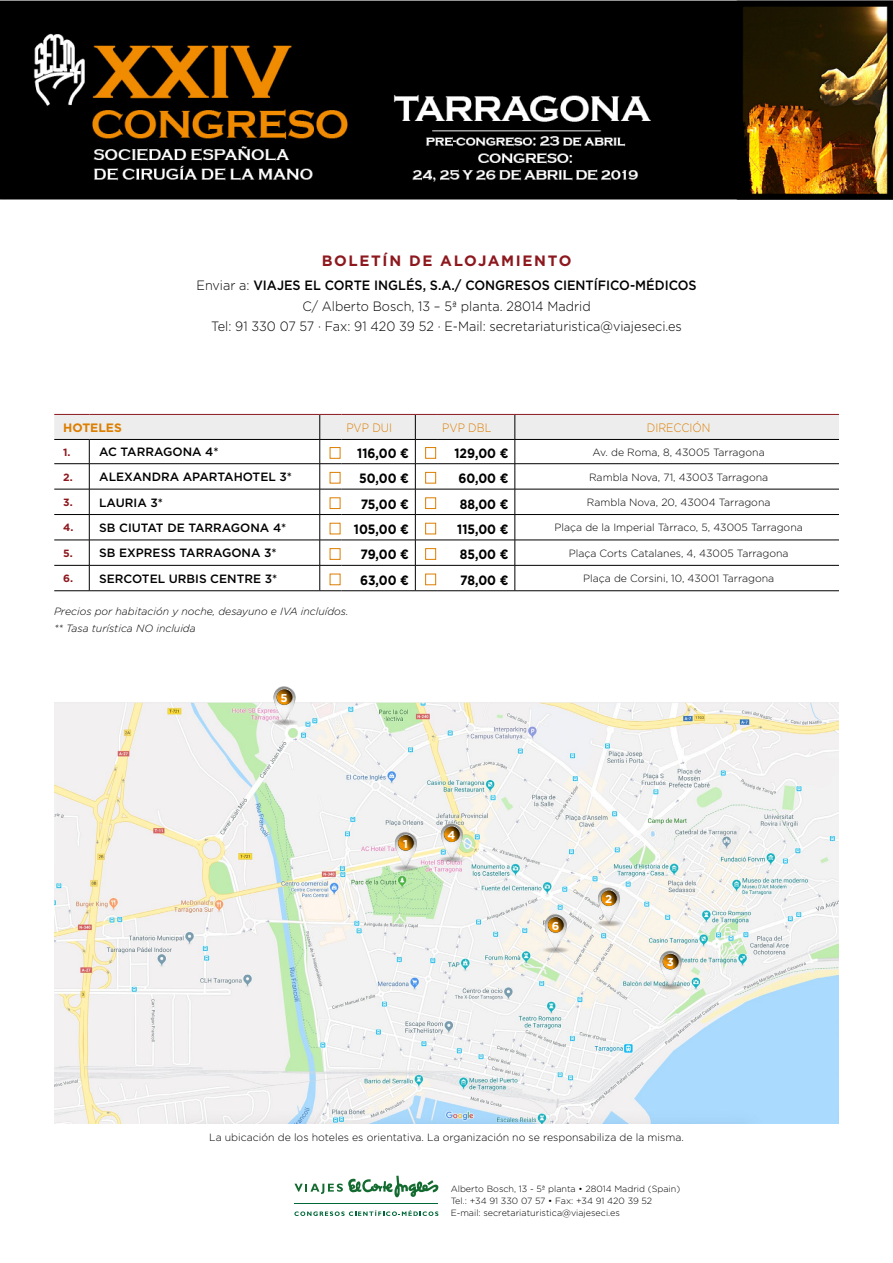
<style>
.page{position:relative;width:893px;height:1263px;background:#fff}
.page>*{position:absolute;margin:0;border:0;box-sizing:border-box;transform-origin:0 0}
.t1{font:700 15px "Gotham";letter-spacing:.11em;color:#8d181e}
.t2{font:300 13.5px/20.4px "Gotham";color:#000;text-align:center;scale:.94 1}
.t3{font:700 13.5px "Gotham";color:#000;scale:.9 1}
.t4{font:300 12.15px "Gotham";color:#dc7e00;scale:.9 1}
.t5{font:700 12.15px "Gotham";color:#dc7e00}
.t6{font:500 12px "Gotham";color:#000}
.t7{font:700 11.4px "Gotham";color:#fff}
.t8{font:300 10.5px "Gotham";color:#000}
.t9{font:italic 300 10.5px/16.8px "Gotham";color:#000}
.t10{font:300 9px/12px "Gotham";color:#000}
.s1{font-weight:500}
.s2{font-weight:700;font-size:10.5px;color:#8d181e}
</style>
<div class="page">
<svg style="left:294px;top:1176px;width:145px;height:22px"></svg>
<hr style="left:294px;top:1203px;width:144px;height:1px;background:#006838">
<svg style="left:294px;top:1210px;width:144px;height:6px"></svg>
<svg style="left:54px;top:414px;width:785px;height:177px"></svg>
<hr style="left:437px;top:414px;width:78px;height:1px;background:#8d181e">
<hr style="left:515px;top:414px;width:324px;height:1px;background:#8d181e">
<div style="left:330px;top:447px;width:10px;height:12px;border:1px solid #dc7e00"></div>
<div style="left:425px;top:447px;width:11px;height:12px;border:1px solid #dc7e00"></div>
<div style="left:330px;top:472px;width:10px;height:11px;border:1px solid #dc7e00"></div>
<div style="left:425px;top:472px;width:11px;height:11px;border:1px solid #dc7e00"></div>
<div style="left:330px;top:497px;width:10px;height:12px;border:1px solid #dc7e00"></div>
<div style="left:425px;top:497px;width:11px;height:12px;border:1px solid #dc7e00"></div>
<div style="left:425px;top:523px;width:11px;height:11px;border:1px solid #dc7e00"></div>
<div style="left:330px;top:548px;width:10px;height:12px;border:1px solid #dc7e00"></div>
<div style="left:425px;top:548px;width:11px;height:12px;border:1px solid #dc7e00"></div>
<div style="left:425px;top:574px;width:11px;height:11px;border:1px solid #dc7e00"></div>
<img style="left:0;top:0;width:893px;height:200px">
<img style="left:54px;top:703px;width:785px;height:421px">
<svg style="left:392px;top:832px;width:27px;height:40px"></svg>
<svg style="left:595px;top:887px;width:27px;height:40px"></svg>
<svg style="left:657px;top:950px;width:27px;height:40px"></svg>
<svg style="left:438px;top:823px;width:27px;height:40px"></svg>
<svg style="left:271px;top:686px;width:27px;height:40px"></svg>
<svg style="left:542px;top:914px;width:27px;height:40px"></svg>
<h1 class="t1" style="left:322px;top:250px;width:251px">BOLETÍN DE ALOJAMIENTO</h1>
<p class="t2" style="left:197px;top:275px;width:534px">Enviar a: <span class="s1">VIAJES EL CORTE INGLÉS, S.A./ CONGRESOS CIENTÍFICO-MÉDICOS<br></span>C/ Alberto Bosch, 13 – 5ª planta. 28014 Madrid<br>Tel: 91 330 07 57 · Fax: 91 420 39 52 · E-Mail: secretariaturistica@viajeseci.es</p>
<p class="t5" style="left:63px;top:419px;width:60px">HOTELES</p>
<p class="t4" style="left:346px;top:420px;width:52px">PVP DUI</p>
<p class="t4" style="left:442px;top:420px;width:56px">PVP DBL</p>
<p class="t4" style="left:647px;top:420px;width:72px">DIRECCIÓN</p>
<p class="t6" style="left:63px;top:444px;width:157px"><span class="s2">1.</span> AC TARRAGONA 4*</p>
<p class="t3" style="left:357px;top:445px;width:59px">116,00 €</p>
<p class="t3" style="left:454px;top:445px;width:61px">129,00 €</p>
<p class="t8" style="left:593px;top:445px;width:174px">Av. de Roma, 8, 43005 Tarragona</p>
<p class="t6" style="left:63px;top:469px;width:230px"><span class="s2">2.</span> ALEXANDRA APARTAHOTEL 3*</p>
<p class="t3" style="left:359px;top:469px;width:57px">50,00 €</p>
<p class="t3" style="left:458px;top:469px;width:57px">60,00 €</p>
<p class="t8" style="left:589px;top:470px;width:181px">Rambla Nova, 71, 43003 Tarragona</p>
<p class="t6" style="left:63px;top:494px;width:101px"><span class="s2">3.</span> LAURIA 3*</p>
<p class="t3" style="left:361px;top:495px;width:55px">75,00 €</p>
<p class="t3" style="left:460px;top:495px;width:56px">88,00 €</p>
<p class="t8" style="left:587px;top:496px;width:185px">Rambla Nova, 20, 43004 Tarragona</p>
<p class="t6" style="left:63px;top:520px;width:225px"><span class="s2">4.</span> SB CIUTAT DE TARRAGONA 4*</p>
<p class="t3" style="left:354px;top:520px;width:63px">105,00 €</p>
<p class="t3" style="left:457px;top:520px;width:58px">115,00 €</p>
<p class="t8" style="left:555px;top:521px;width:250px">Plaça de la Imperial Tàrraco, 5, 43005 Tarragona</p>
<p class="t6" style="left:63px;top:545px;width:215px"><span class="s2">5.</span> SB EXPRESS TARRAGONA 3*</p>
<p class="t3" style="left:360px;top:546px;width:56px">79,00 €</p>
<p class="t3" style="left:460px;top:546px;width:56px">85,00 €</p>
<p class="t8" style="left:569px;top:546px;width:221px">Plaça Corts Catalanes, 4, 43005 Tarragona</p>
<p class="t6" style="left:63px;top:571px;width:216px"><span class="s2">6.</span> SERCOTEL URBIS CENTRE 3*</p>
<p class="t3" style="left:360px;top:571px;width:56px">63,00 €</p>
<p class="t3" style="left:460px;top:571px;width:55px">78,00 €</p>
<p class="t8" style="left:583px;top:572px;width:192px">Plaça de Corsini, 10, 43001 Tarragona</p>
<p class="t9" style="left:54px;top:602px;width:296px">Precios por habitación y noche, desayuno e IVA incluídos. ** Tasa turística NO incluida</p>
<p class="t7" style="left:281px;top:690px;width:9px">5</p>
<p class="t7" style="left:403px;top:836px;width:6px">1</p>
<p class="t7" style="left:448px;top:827px;width:9px">4</p>
<p class="t7" style="left:552px;top:918px;width:9px">6</p>
<p class="t7" style="left:605px;top:891px;width:9px">2</p>
<p class="t7" style="left:667px;top:955px;width:9px">3</p>
<p class="t8" style="left:209px;top:1131px;width:476px">La ubicación de los hoteles es orientativa. La organización no se responsabiliza de la misma.</p>
<p class="t10" style="left:451px;top:1182px;width:231px">Alberto Bosch, 13 - 5ª planta • 28014 Madrid (Spain)<br>Tel.: +34 91 330 07 57 • Fax: +34 91 420 39 52<br>E-mail: secretariaturistica@viajeseci.es</p>
</div>
